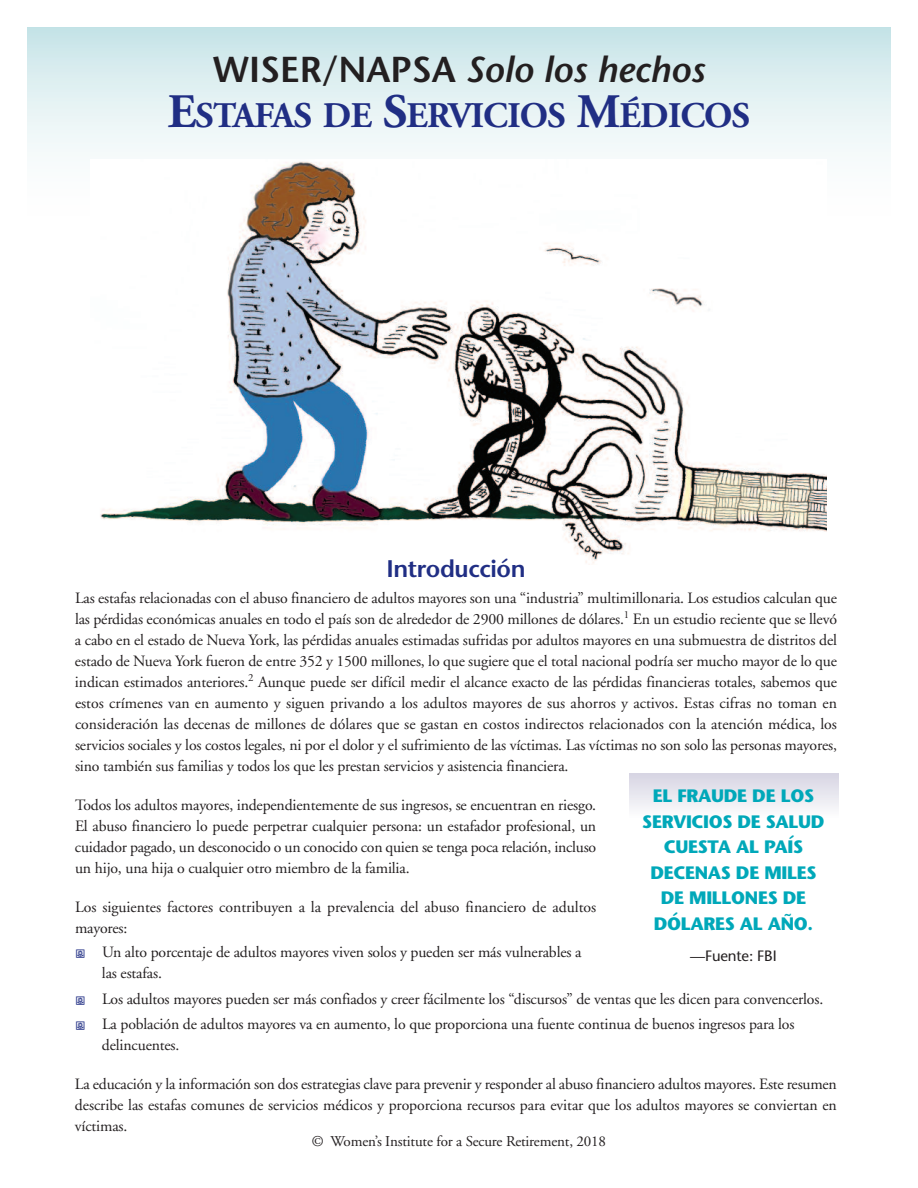
<style>
.page{position:relative;width:918px;height:1188px;background:#fff}
.page>*{position:absolute;margin:0;border:0;box-sizing:border-box;transform-origin:0 0}
.t1{font:700 36px "Adobe Garamond";letter-spacing:-.02em;color:#202e84}
.t2{font:italic 600 36px "Stone Sans";color:#231f20}
.t3{font:600 24px "Stone Sans";letter-spacing:-.015em;color:#202e84}
.t4{font:700 18px/25.5px "Stone Sans";letter-spacing:-.02em;color:#00a8b9;text-align:center}
.t5{font:15.75px/21px "Adobe Garamond";letter-spacing:-.01em;color:#231f20;text-align:justify}
.t6{font:15px "Adobe Garamond";letter-spacing:-.01em;color:#231f20}
.t7{font:15px "Stone Sans";letter-spacing:-.01em;color:#231f20}
.s1{font-style:normal}
.s2{font-size:48px}
.s3{font-family:"Botanical";font-size:10.5px;color:#202e84}
</style>
<div class="page">
<div style="left:27px;top:27px;width:864px;height:191px;background:linear-gradient(to bottom,#cbe6e9,#fff)"></div>
<img style="left:90px;top:160px;width:736px;height:404px">
<div style="left:629px;top:774px;width:209px;height:43px;background:linear-gradient(to bottom,#d7d5e3,#fcfdfd)"></div>
<h1 class="t2" style="left:213px;top:55px;width:493px"><span class="s1">WISER/NAPSA</span> Solo los hechos</h1>
<h1 class="t1" style="left:168px;top:101px;width:584px"><span class="s2">E</span>STAFAS DE <span class="s2">S</span>ERVICIOS <span class="s2">M</span>ÉDICOS</h1>
<h2 class="t3" style="left:386px;top:560px;width:141px">Introducción</h2>
<p class="t5" style="left:75px;top:589px;width:764px">Las estafas relacionadas con el abuso financiero de adultos mayores son una “industria” multimillonaria. Los estudios calculan que las pérdidas económicas anuales en todo el país son de alrededor de 2900 millones de dólares.<sup>1</sup> En un estudio reciente que se llevó a cabo en el estado de Nueva York, las pérdidas anuales estimadas sufridas por adultos mayores en una submuestra de distritos del estado de Nueva York fueron de entre 352 y 1500 millones, lo que sugiere que el total nacional podría ser mucho mayor de lo que indican estimados anteriores.<sup>2</sup> Aunque puede ser difícil medir el alcance exacto de las pérdidas financieras totales, sabemos que estos crímenes van en aumento y siguen privando a los adultos mayores de sus ahorros y activos. Estas cifras no toman en consideración las decenas de millones de dólares que se gastan en costos indirectos relacionados con la atención médica, los servicios sociales y los costos legales, ni por el dolor y el sufrimiento de las víctimas. Las víctimas no son solo las personas mayores, sino también sus familias y todos los que les prestan servicios y asistencia financiera.</p>
<p class="t5" style="left:75px;top:796px;width:523px">Todos los adultos mayores, independientemente de sus ingresos, se encuentran en riesgo.<br>El abuso financiero lo puede perpetrar cualquier persona: un estafador profesional, un cuidador pagado, un desconocido o un conocido con quien se tenga poca relación, incluso un hijo, una hija o cualquier otro miembro de la familia.</p>
<p class="t5" style="left:75px;top:898px;width:523px">Los siguientes factores contribuyen a la prevalencia del abuso financiero de adultos mayores:</p>
<p class="t5" style="left:102px;top:943px;width:481px;text-indent:-27px"><span class="s3">M</span> Un alto porcentaje de adultos mayores viven solos y pueden ser más vulnerables a las estafas.</p>
<p class="t5" style="left:75px;top:987px;width:750px;line-height:25.5px"><span class="s3">M</span> Los adultos mayores pueden ser más confiados y creer fácilmente los “discursos” de ventas que les dicen para convencerlos.<br><span class="s3">M</span> La población de adultos mayores va en aumento, lo que proporciona una fuente continua de buenos ingresos para los</p>
<p class="t5" style="left:102px;top:1036px;width:79px">delincuentes.</p>
<p class="t5" style="left:75px;top:1075px;width:764px">La educación y la información son dos estrategias clave para prevenir y responder al abuso financiero adultos mayores. Este resumen describe las estafas comunes de servicios médicos y proporciona recursos para evitar que los adultos mayores se conviertan en víctimas.</p>
<p class="t4" style="left:642px;top:785px;width:184px">EL FRAUDE DE LOS<br>SERVICIOS DE SALUD<br>CUESTA AL PAÍS<br>DECENAS DE MILES<br>DE MILLONES DE<br>DÓLARES AL AÑO.</p>
<p class="t7" style="left:690px;top:950px;width:88px">—Fuente: FBI</p>
<p class="t6" style="left:312px;top:1135px;width:296px">© Women’s Institute for a Secure Retirement, 2018</p>
</div>
